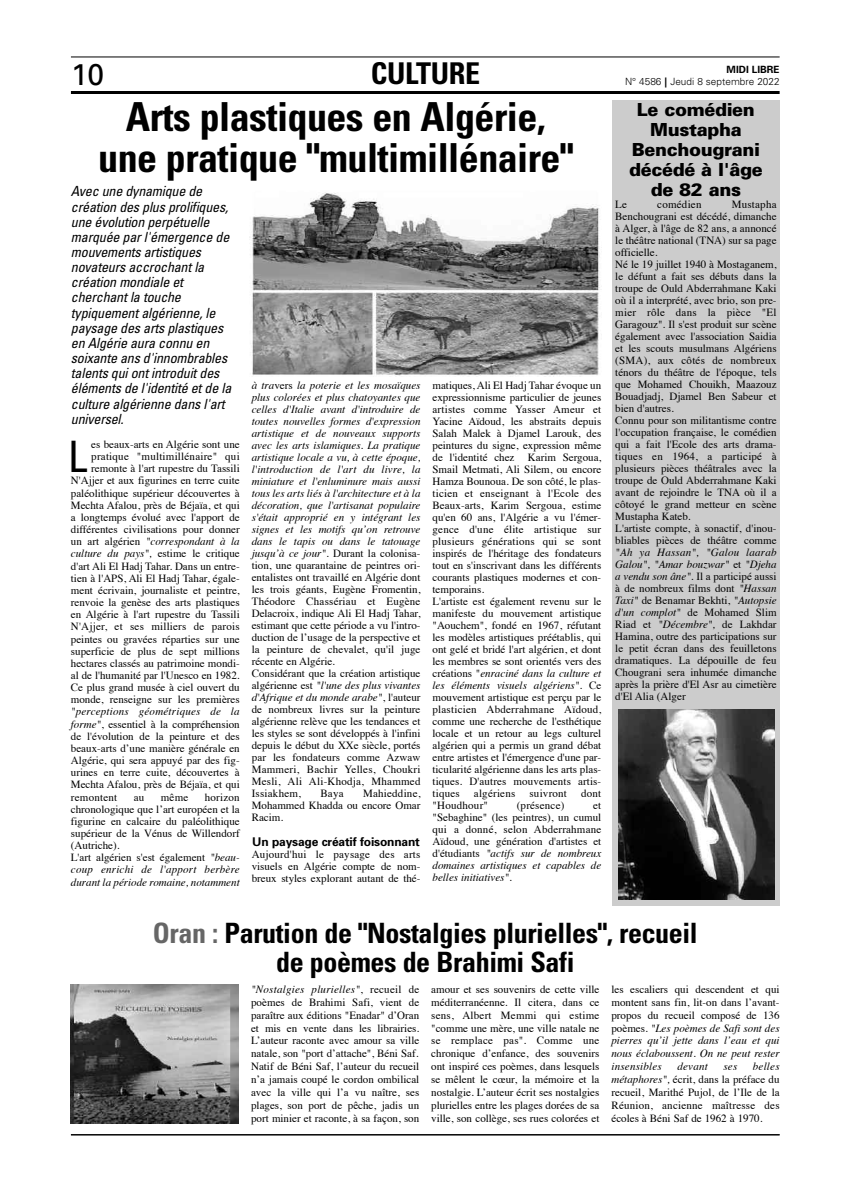
<style>
.page{position:relative;width:851px;height:1191px;background:#fff}
.page>*{position:absolute;margin:0;border:0;box-sizing:border-box;transform-origin:0 0}
.t1{font:condensed 43.3px "Univers";color:#000}
.t2{font:700 condensed 40px/41px "Univers";letter-spacing:-.015em;color:#000;text-align:center}
.t3{font:700 condensed 30px "Univers";letter-spacing:-.015em;color:#000}
.t4{font:30px "Univers";color:#000}
.t5{font:700 condensed 28px/29px "Univers";letter-spacing:-.015em;color:#000;text-align:center}
.t6{font:900 18px/20px "Univers";letter-spacing:-.02em;color:#000;text-align:center}
.t7{font:italic condensed 14px/15.2px "Univers";letter-spacing:-.015em;color:#000}
.t8{font:700 12px "Univers";letter-spacing:-.015em;color:#000}
.t9{font:11px/12px "Times";color:#000;text-align:justify}
.t10{font:11px "Times";letter-spacing:.02em;color:#000}
.t11{font:italic 11px "Times";letter-spacing:.02em;color:#000}
.t12{font:300 10px "Univers";color:#000}
.t13{font:700 10px "Univers";color:#000}
.s1{font-weight:900}
.s2{font-style:italic}
.s3{color:#666}
</style>
<div class="page">
<hr style="left:71px;top:91px;width:709px;height:3px;background:#000">
<hr style="left:71px;top:1134px;width:709px;height:1px;background:#000">
<hr style="left:71px;top:57px;width:709px;height:1px;background:#000">
<img style="left:249px;top:193px;width:351px;height:184px">
<div style="left:612px;top:100px;width:168px;height:805px;background:#ccc"></div>
<img style="left:71px;top:984px;width:167px;height:139px">
<img style="left:618px;top:709px;width:157px;height:190px">
<h3 class="t3" style="left:371px;top:63px;width:111px">CULTURE</h3>
<h2 class="t2" style="left:98px;top:99px;width:477px">Arts plastiques en Algérie, une pratique "multimillénaire"</h2>
<h3 class="t6" style="left:629px;top:101px;width:135px">Le comédien<br>Mustapha<br>Benchougrani décédé à l'âge de 82 ans</h3>
<p class="t9" style="left:615px;top:199px;width:13px">Le</p>
<p class="t10" style="left:657px;top:199px;width:46px">comédien</p>
<h3 class="t4" style="left:71px;top:63px;width:35px">10</h3>
<p class="t13" style="left:727px;top:66px;width:55px">MIDI LIBRE</p>
<p class="t12" style="left:625px;top:77px;width:156px">N° 4586 <span class="s1">|</span> Jeudi 8 septembre 2022</p>
<p class="t7" style="left:71px;top:185px;width:162px">Avec une dynamique de création des plus prolifiques, une évolution perpétuelle marquée par l'émergence de mouvements artistiques novateurs accrochant la création mondiale et cherchant la touche typiquement algérienne, le paysage des arts plastiques en Algérie aura connu en soixante ans d'innombrables talents qui ont introduit des éléments de l'identité et de la culture algérienne dans l'art universel.</p>
<h1 class="t1" style="left:68px;top:441px;width:21px">L</h1>
<p class="t9" style="left:615px;top:199px;width:163px;text-align:left;text-indent:116px">Mustapha<br>Benchougrani est décédé, dimanche à Alger, à l'âge de 82 ans, a annoncé le théâtre national (TNA) sur sa page officielle.<br>Né le 19 juillet 1940 à Mostaganem, le défunt a fait ses débuts dans la troupe de Ould Abderrahmane Kaki où il a interprété, avec brio, son pre&shy;mier rôle dans la pièce "El<br>Garagouz". Il s'est produit sur scène également avec l'association Saidia et les scouts musulmans Algériens (SMA), aux côtés de nombreux ténors du théâtre de l'époque, tels que Mohamed Chouikh, Maazouz<br>Bouadjadj, Djamel Ben Sabeur et bien d'autres.<br>Connu pour son militantisme contre l'occupation française, le comédien qui a fait l'Ecole des arts drama&shy;tiques en 1964, a participé à plusieurs pièces théâtrales avec la troupe de Ould Abderrahmane Kaki avant de rejoindre le TNA où il a côtoyé le grand metteur en scène<br>Mustapha Kateb.<br>L'artiste compte, à sonactif, d'inou&shy;bliables pièces de théâtre comme</p>
<p class="t9" style="left:615px;top:547px;width:163px"><span class="s2">"Ah ya Hassan", "Galou laarab Galou", "Amar bouzwar"</span> et <span class="s2">"Djeha a vendu son âne"</span>. Il a participé aussi à de nombreux films dont <span class="s2">"Hassan Taxi"</span> de Benamar Bekhti, <span class="s2">"Autopsie d'un complot"</span> de Mohamed Slim Riad et <span class="s2">"Décembre",</span> de Lakhdar Hamina, outre des participations sur le petit écran dans des feuilletons dramatiques. La dépouille de feu Chougrani sera inhumée dimanche après la prière d'El Asr au cimetière d'El Alia (Alger</p>
<p class="t9" style="left:433px;top:380px;width:170px;text-align:left">matiques, Ali El Hadj Tahar évoque un expressionnisme particulier de jeunes artistes comme Yasser Ameur et Yacine Aïdoud, les abstraits depuis Salah Malek à Djamel Larouk, des peintures du signe, expression même de l'identité chez Karim Sergoua, Smail Metmati, Ali Silem, ou encore Hamza Bounoua. De son côté, le plas&shy;ticien et enseignant à l'Ecole des Beaux-arts, Karim Sergoua, estime qu'en 60 ans, l'Algérie a vu l'émer&shy;gence d'une élite artistique sur plusieurs générations qui se sont inspirés de l'héritage des fondateurs tout en s'inscrivant dans les différents courants plastiques modernes et con&shy;temporains.<br>L'artiste est également revenu sur le manifeste du mouvement artistique "Aouchem", fondé en 1967, réfutant les modèles artistiques préétablis, qui ont gelé et bridé l'art algérien, et dont les membres se sont orientés vers des créations "<span class="s2">enraciné dans la culture et les éléments visuels algériens".</span> Ce mouvement artistique est perçu par le plasticien Abderrahmane Aïdoud, comme une recherche de l'esthétique locale et un retour au legs culturel algérien qui a permis un grand débat entre artistes et l'émergence d'une par&shy;ticularité algérienne dans les arts plas&shy;tiques. D'autres mouvements artis&shy;tiques</p>
<p class="t9" style="left:252px;top:380px;width:170px;text-align:left"><span class="s2">à tra</span>vers <span class="s2">la poterie et les mosaïques plus colorées et plus chatoyantes que celles d'Italie avant d'introduire de toutes nouvelles formes d'expression artistique et de nouveaux supports avec les arts islamiques. La pratique artistique locale a vu, à cette époque, l'introduction de l'art du livre, la miniature et l'enluminure mais aussi tous les arts liés à l'architecture et à la décoration, que l'artisanat populaire s'était approprié en y intégrant les signes et les motifs qu’on retrouve dans le tapis ou dans le tatouage jusqu’à ce jour".</span> Durant la colonisa&shy;tion, une quarantaine de peintres ori&shy;entalistes ont travaillé en Algérie dont les trois géants, Eugène Fromentin, Théodore Chassériau et Eugène Delacroix, indique Ali El Hadj Tahar, estimant que cette période a vu l'intro&shy;duction de l’usage de la perspective et la peinture de chevalet, qu'il juge récente en Algérie.<br>Considérant que la création artistique algérienne est <span class="s2">"l'une des plus vivantes d'Afrique et du monde arabe"</span>, l'auteur de nombreux livres sur la peinture algérienne relève que les tendances et les styles se sont développés à l'infini depuis le début du XXe siècle, portés par les fondateurs comme Azwaw Mammeri, Bachir Yelles, Choukri Mesli, Ali Ali-Khodja, Mhammed Issiakhem,</p>
<p class="t9" style="left:71px;top:439px;width:170px;text-align:right">es beaux-arts en Algérie sont une pratique "multimillénaire" qui remonte à l'art rupestre du Tassili N'Ajjer et aux figurines en terre cuite paléolithique supérieur découvertes à Mechta Afalou, près de Béjaïa, et qui a longtemps évolué avec l'apport de différentes civilisations pour donner un art algérien <span class="s2">"correspondant à la culture du pays",</span> estime le critique d'art Ali El Hadj Tahar. Dans un entre&shy;tien à l'APS, Ali El Hadj Tahar, égale&shy;ment écrivain, journaliste et peintre, renvoie la genèse des arts plastiques en Algérie à l'art rupestre du Tassili N'Ajjer, et ses milliers de parois peintes ou gravées réparties sur une superficie de plus de sept millions hectares classés au patrimoine mondi&shy;al de l'humanité par l'Unesco en 1982.<br>Ce plus grand musée à ciel ouvert du monde, renseigne sur les premières</p>
<p class="t9" style="left:71px;top:706px;width:170px"><span class="s2">"perceptions géométriques de la forme"</span>, essentiel à la compréhension de l'évolution de la peinture et des beaux-arts d’une manière générale en Algérie, qui sera appuyé par des fig&shy;urines en terre cuite, découvertes à Mechta Afalou, près de Béjaïa, et qui remontent</p>
<p class="t10" style="left:474px;top:789px;width:43px">algériens</p>
<p class="t10" style="left:529px;top:789px;width:39px">suivront</p>
<p class="t9" style="left:581px;top:788px;width:22px">dont</p>
<p class="t10" style="left:433px;top:801px;width:57px">"Houdhour"</p>
<p class="t10" style="left:517px;top:801px;width:49px">(présence)</p>
<p class="t9" style="left:252px;top:788px;width:170px;text-indent:111px">Mahieddine, Mohammed Khadda ou encore Omar Racim.</p>
<p class="t8" style="left:252px;top:837px;width:169px">Un paysage créatif foisonnant</p>
<p class="t9" style="left:252px;top:849px;width:170px">Aujourd'hui le paysage des arts visuels en Algérie compte de nom&shy;breux styles explorant autant de thé-</p>
<p class="t9" style="left:320px;top:788px;width:25px">Baya</p>
<p class="t9" style="left:71px;top:791px;width:170px;text-align:left;text-indent:134px">horizon chronologique que l’art européen et la figurine en calcaire du paléolithique supérieur de la Vénus de Willendorf (Autriche).<br>L'art algérien s'est également <span class="s2">"beau&shy;coup enrichi de l'apport berbère durant la période romaine, notamment</span></p>
<p class="t9" style="left:134px;top:791px;width:12px">au</p>
<p class="t9" style="left:161px;top:791px;width:29px">même</p>
<p class="t9" style="left:433px;top:800px;width:170px;text-indent:161px">et "Sebaghine" (les peintres), un cumul qui a donné, selon Abderrahmane Aïdoud, une génération d'artistes et d'étudiants <span class="s2">"actifs sur de nombreux domaines artistiques et capables de belles initiatives"</span>.</p>
<h3 class="t5" style="left:153px;top:921px;width:546px"><span class="s3">Oran :</span> Parution de "Nostalgies plurielles", recueil de poèmes de Brahimi Safi</h3>
<p class="t9" style="left:251px;top:983px;width:170px;line-height:12.9px"><span class="s2">"Nostalgies plurielles"</span>, recueil de poèmes de Brahimi Safi, vient de paraître aux éditions "Enadar" d’Oran et mis en vente dans les librairies.<br>L’auteur raconte avec amour sa ville natale, son "port d’attache", Béni Saf.<br>Natif de Béni Saf, l’auteur du recueil n’a jamais coupé le cordon ombilical avec la ville qui l’a vu naître, ses plages, son port de pêche, jadis un port minier et raconte, à sa façon, son</p>
<p class="t9" style="left:431px;top:983px;width:170px;line-height:12.9px">amour et ses souvenirs de cette ville méditerranéenne. Il citera, dans ce sens, Albert Memmi qui estime "comme une mère, une ville natale ne se remplace pas". Comme une chronique d’enfance, des souvenirs ont inspiré ces poèmes, dans lesquels se mêlent le cœur, la mémoire et la nostalgie. L’auteur écrit ses nostalgies plurielles entre les plages dorées de sa ville, son collège, ses rues colorées et</p>
<p class="t9" style="left:611px;top:983px;width:170px;line-height:12.9px">les escaliers qui descendent et qui montent sans fin, lit-on dans l’avant&shy;propos du recueil composé de 136 poèmes. <span class="s2">"Les poèmes de Safi sont des pierres qu’il jette dans l’eau et qui nous éclaboussent. On ne peut rester insensibles</span></p>
<p class="t9" style="left:611px;top:1061px;width:170px;line-height:12.9px;text-indent:141px"><span class="s2">belles métaphores",</span> écrit, dans la préface du recueil, Marithé Pujol, de l’Ile de la Réunion, ancienne maîtresse des écoles à Béni Saf de 1962 à 1970.</p>
<p class="t11" style="left:677px;top:1062px;width:32px">devant</p>
<p class="t11" style="left:723px;top:1062px;width:15px">ses</p>
</div>
